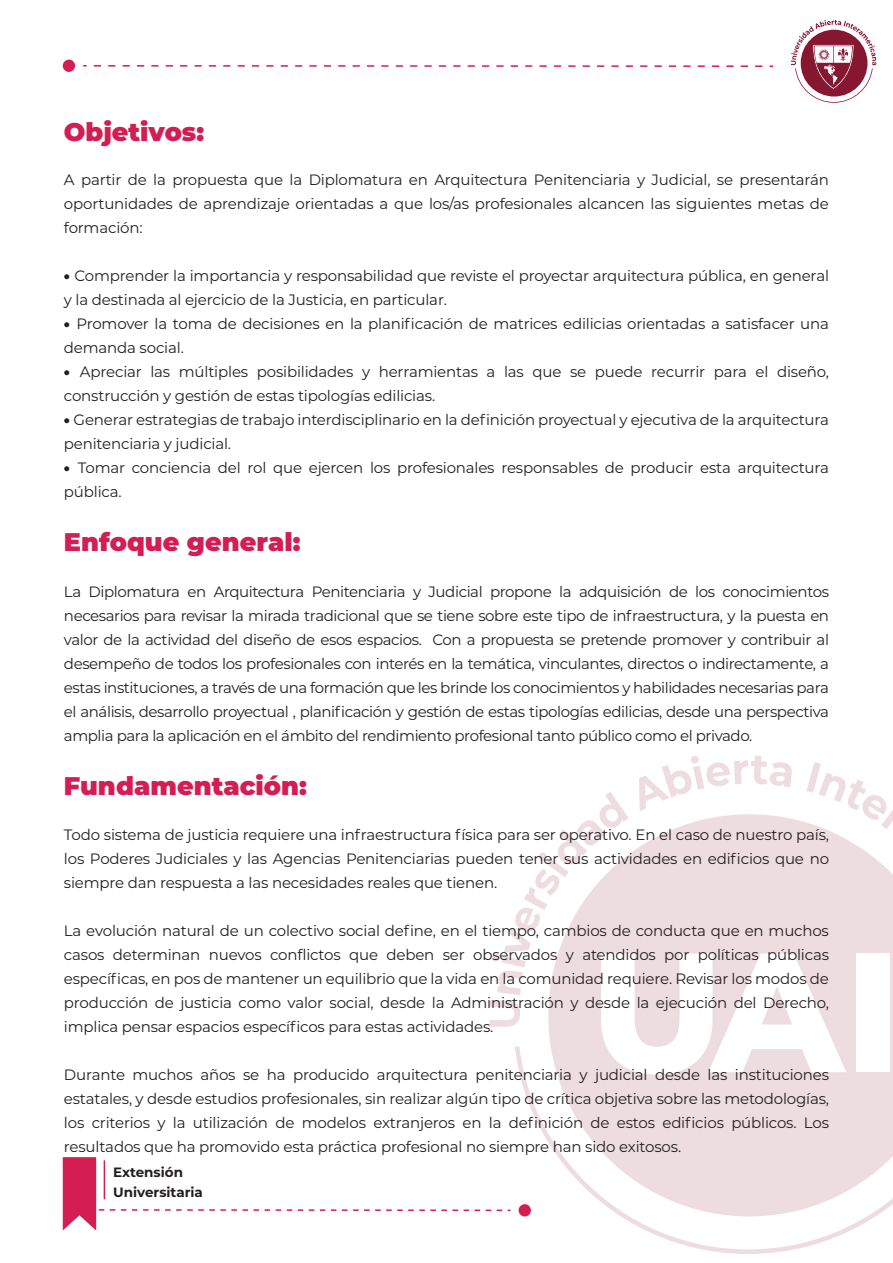
<style>
.page{position:relative;width:893px;height:1263px;background:#fff}
.page>*{position:absolute;margin:0;border:0;box-sizing:border-box;transform-origin:0 0}
.t1{font:900 25.5px "Montserrat";color:#d31d53}
.t2{font:15px/24px "Montserrat";letter-spacing:-.01em;color:#231f20;text-align:justify}
.t3{font:700 13.5px/20.9px "Montserrat";color:#231f20}
.s1{font-weight:900}
</style>
<div class="page">
<svg style="left:94px;top:65px;width:679px;height:2px"></svg>
<div style="left:63px;top:60px;width:12px;height:12px;background:#d31d53;border-radius:50%"></div>
<svg style="left:62px;top:755px;width:831px;height:499px"></svg>
<div style="left:519px;top:1204px;width:12px;height:12px;background:#d31d53;border-radius:50%"></div>
<svg style="left:791px;top:20px;width:85px;height:83px"></svg>
<h1 class="t1" style="left:64px;top:113px;width:142px">Objetivos:</h1>
<p class="t2" style="left:64px;top:167px;width:767px">A partir de la propuesta que la Diplomatura en Arquitectura Penitenciaria y Judicial, se presentarán oportunidades de aprendizaje orientadas a que los/as profesionales alcancen las siguientes metas de formación:</p>
<p class="t2" style="left:64px;top:263px;width:767px"><span class="s1">•</span> Comprender la importancia y responsabilidad que reviste el proyectar arquitectura pública, en general y la destinada al ejercicio de la Justicia, en particular.</p>
<p class="t2" style="left:64px;top:311px;width:766px"><span class="s1">•</span> Promover la toma de decisiones en la planificación de matrices edilicias orientadas a satisfacer una demanda social.</p>
<p class="t2" style="left:64px;top:359px;width:767px"><span class="s1">•</span> Apreciar las múltiples posibilidades y herramientas a las que se puede recurrir para el diseño, construcción y gestión de estas tipologías edilicias.</p>
<p class="t2" style="left:64px;top:407px;width:767px"><span class="s1">•</span> Generar estrategias de trabajo interdisciplinario en la definición proyectual y ejecutiva de la arquitectura penitenciaria y judicial.</p>
<p class="t2" style="left:64px;top:455px;width:767px"><span class="s1">•</span> Tomar conciencia del rol que ejercen los profesionales responsables de producir esta arquitectura pública.</p>
<h1 class="t1" style="left:64px;top:523px;width:238px">Enfoque general:</h1>
<p class="t2" style="left:64px;top:579px;width:767px">La Diplomatura en Arquitectura Penitenciaria y Judicial propone la adquisición de los conocimientos necesarios para revisar la mirada tradicional que se tiene sobre este tipo de infraestructura, y la puesta en valor de la actividad del diseño de esos espacios. Con a propuesta se pretende promover y contribuir al desempeño de todos los profesionales con interés en la temática, vinculantes, directos o indirectamente, a estas instituciones, a través de una formación que les brinde los conocimientos y habilidades necesarias para el análisis, desarrollo proyectual , planificación y gestión de estas tipologías edilicias, desde una perspectiva amplia para la aplicación en el ámbito del rendimiento profesional tanto público como el privado.</p>
<h1 class="t1" style="left:64px;top:766px;width:244px">Fundamentación:</h1>
<p class="t2" style="left:64px;top:822px;width:767px">Todo sistema de justicia requiere una infraestructura física para ser operativo. En el caso de nuestro país, los Poderes Judiciales y las Agencias Penitenciarias pueden tener sus actividades en edificios que no siempre dan respuesta a las necesidades reales que tienen.</p>
<p class="t2" style="left:64px;top:918px;width:767px">La evolución natural de un colectivo social define, en el tiempo, cambios de conducta que en muchos casos determinan nuevos conflictos que deben ser observados y atendidos por políticas públicas específicas, en pos de mantener un equilibrio que la vida en la comunidad requiere. Revisar los modos de producción de justicia como valor social, desde la Administración y desde la ejecución del Derecho, implica pensar espacios específicos para estas actividades.</p>
<p class="t2" style="left:64px;top:1062px;width:767px">Durante muchos años se ha producido arquitectura penitenciaria y judicial desde las instituciones estatales, y desde estudios profesionales, sin realizar algún tipo de crítica objetiva sobre las metodologías, los criterios y la utilización de modelos extranjeros en la definición de estos edificios públicos. Los resultados que ha promovido esta práctica profesional no siempre han sido exitosos.</p>
<p class="t3" style="left:113px;top:1160px;width:91px">Extensión<br>Universitaria</p>
</div>
